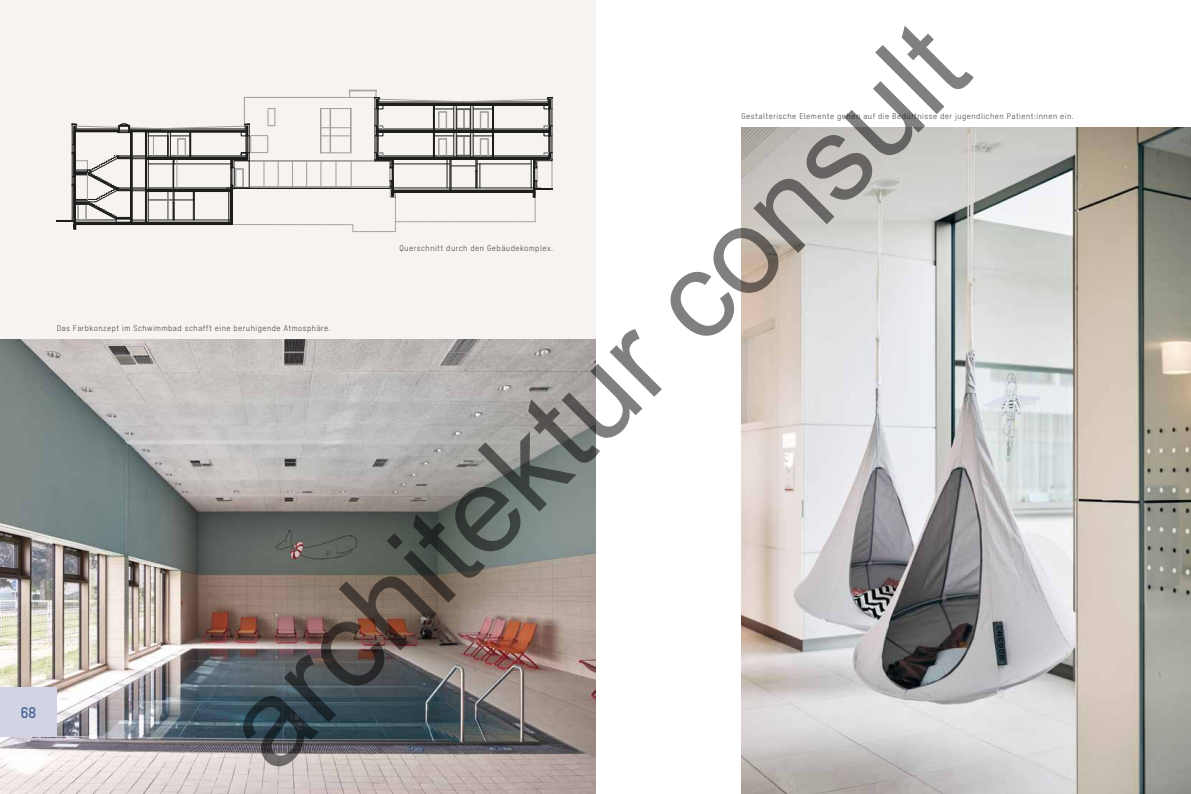
<style>
.page{position:relative;width:1191px;height:794px;background:#fff}
.page>*{position:absolute;margin:0;border:0;box-sizing:border-box;transform-origin:0 0}
.t1{font:121.8px "Arial";color:rgb(0 0 0/.5)}
.t2{font:15px "T Star Pro Bold";color:#446193}
.t3{font:8px "T Star Pro Regular";letter-spacing:.06em;color:#3c3c3b}
</style>
<div class="page">
<div style="left:0;top:0;width:595px;height:794px;background:#f6f3f1"></div>
<svg style="left:57px;top:90px;width:496px;height:142px"></svg>
<img style="left:0;top:339px;width:595px;height:455px">
<img style="left:741px;top:128px;width:450px;height:666px">
<div style="left:0;top:687px;width:57px;height:50px;background:#d2d3e4"></div>
<h2 class="t2" style="left:21px;top:702px;width:17px">68</h2>
<h1 class="t1" style="left:188px;top:689px;width:990px;rotate:-45deg">architektur consult</h1>
<p class="t3" style="left:741px;top:111px;width:334px">Gestalterische Elemente gehen auf die Bedürfnisse der jugendlichen Patient:innen ein.</p>
<p class="t3" style="left:399px;top:242px;width:155px">Querschnitt durch den Gebäudekomplex.</p>
<p class="t3" style="left:57px;top:322px;width:276px">Das Farbkonzept im Schwimmbad schafft eine beruhigende Atmosphäre.</p>
</div>
